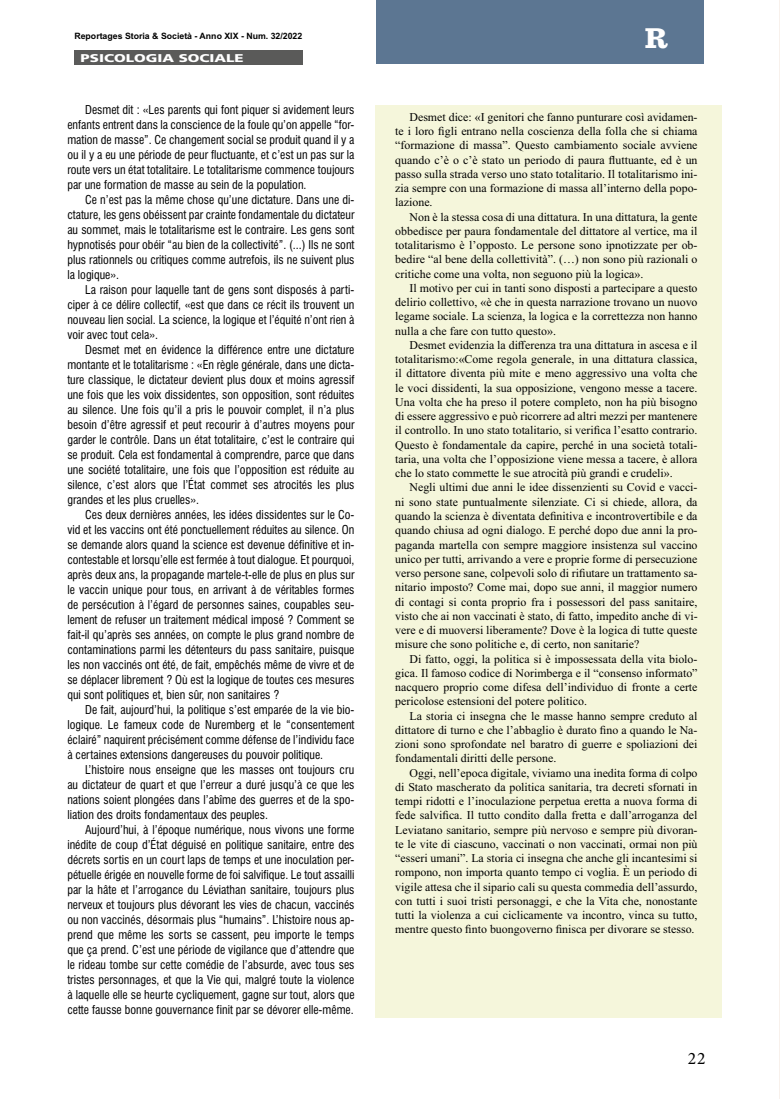
<style>
.page{position:relative;width:780px;height:1099px;background:#fff}
.page>*{position:absolute;margin:0;border:0;box-sizing:border-box;transform-origin:0 0}
.t1{font:900 30px "Sentinel";color:#fff}
.t2{font:17.5px "Minion Pro";color:#000}
.t3{font:condensed 11.88px/15px "Swiss 721 BT";color:#000;text-align:justify}
.t4{font:11.88px/14.2px "Times New Roman";color:#000;text-align:justify}
.t5{font:900 11.25px "Frutiger LT Std";color:#fff;scale:1.33 1}
.t6{font:700 8.75px "Arial";color:#000}
</style>
<div class="page">
<div style="left:74px;top:50px;width:228px;height:14px;background:#5a5a59"></div>
<div style="left:375px;top:105px;width:346px;height:912px;background:#f5f6db"></div>
<div style="left:376px;top:0;width:327px;height:64px;background:#5c7692"></div>
<p class="t6" style="left:74px;top:31px;width:229px">Reportages Storia &amp; Società - Anno XIX - Num. 32/2022</p>
<p class="t5" style="left:81px;top:51px;width:124px">PSICOLOGIA SOCIALE</p>
<p class="t3" style="left:67px;top:103px;width:289px;text-indent:18px">Desmet dit : «Les parents qui font piquer si avidement leurs enfants entrent dans la conscience de la foule qu’on appelle “for&shy;mation de masse”. Ce changement social se produit quand il y a ou il y a eu une période de peur fluctuante, et c’est un pas sur la route vers un état totalitaire. Le totalitarisme commence toujours par une formation de masse au sein de la population.</p>
<p class="t3" style="left:67px;top:193px;width:289px;text-indent:18px">Ce n’est pas la même chose qu’une dictature. Dans une di&shy;ctature, les gens obéissent par crainte fondamentale du dictateur au sommet, mais le totalitarisme est le contraire. Les gens sont hypnotisés pour obéir “au bien de la collectivité”. (...) Ils ne sont plus rationnels ou critiques comme autrefois, ils ne suivent plus la logique».</p>
<p class="t3" style="left:67px;top:283px;width:289px;text-indent:18px">La raison pour laquelle tant de gens sont disposés à parti&shy;ciper à ce délire collectif, «est que dans ce récit ils trouvent un nouveau lien social. La science, la logique et l’équité n’ont rien à voir avec tout cela».</p>
<p class="t3" style="left:67px;top:343px;width:289px;text-indent:18px">Desmet met en évidence la différence entre une dictature montante et le totalitarisme : «En règle générale, dans une dicta&shy;ture classique, le dictateur devient plus doux et moins agressif une fois que les voix dissidentes, son opposition, sont réduites au silence. Une fois qu’il a pris le pouvoir complet, il n’a plus besoin d’être agressif et peut recourir à d’autres moyens pour garder le contrôle. Dans un état totalitaire, c’est le contraire qui se produit. Cela est fondamental à comprendre, parce que dans une société totalitaire, une fois que l’opposition est réduite au silence, c’est alors que l’État commet ses atrocités les plus grandes et les plus cruelles».</p>
<p class="t3" style="left:67px;top:508px;width:289px;text-indent:18px">Ces deux dernières années, les idées dissidentes sur le Co&shy;vid et les vaccins ont été ponctuellement réduites au silence. On se demande alors quand la science est devenue définitive et in&shy;contestable et lorsqu’elle est fermée à tout dialogue. Et pourquoi, après deux ans, la propagande martele-t-elle de plus en plus sur le vaccin unique pour tous, en arrivant à de véritables formes de persécution à l’égard de personnes saines, coupables seu&shy;lement de refuser un traitement médical imposé ? Comment se fait-il qu’après ses années, on compte le plus grand nombre de contaminations parmi les détenteurs du pass sanitaire, puisque les non vaccinés ont été, de fait, empêchés même de vivre et de se déplacer librement ? Où est la logique de toutes ces mesures qui sont politiques et, bien sûr, non sanitaires ?</p>
<p class="t3" style="left:67px;top:703px;width:289px;text-indent:18px">De fait, aujourd’hui, la politique s’est emparée de la vie bio&shy;logique. Le fameux code de Nuremberg et le “consentement éclairé” naquirent précisément comme défense de l’individu face à certaines extensions dangereuses du pouvoir politique.</p>
<p class="t3" style="left:67px;top:763px;width:289px;text-indent:18px">L’histoire nous enseigne que les masses ont toujours cru au dictateur de quart et que l’erreur a duré jusqu’à ce que les nations soient plongées dans l’abîme des guerres et de la spo&shy;liation des droits fondamentaux des peuples.</p>
<p class="t3" style="left:67px;top:823px;width:289px;text-indent:18px">Aujourd’hui, à l’époque numérique, nous vivons une forme inédite de coup d’État déguisé en politique sanitaire, entre des décrets sortis en un court laps de temps et une inoculation per&shy;pétuelle érigée en nouvelle forme de foi salvifique. Le tout assailli par la hâte et l’arrogance du Léviathan sanitaire, toujours plus nerveux et toujours plus dévorant les vies de chacun, vaccinés ou non vaccinés, désormais plus “humains”. L’histoire nous ap&shy;prend que même les sorts se cassent, peu importe le temps que ça prend. C’est une période de vigilance que d’attendre que le rideau tombe sur cette comédie de l’absurde, avec tous ses tristes personnages, et que la Vie qui, malgré toute la violence à laquelle elle se heurte cycliquement, gagne sur tout, alors que cette fausse bonne gouvernance finit par se dévorer elle-même.</p>
<h1 class="t1" style="left:644px;top:24px;width:24px">R</h1>
<p class="t4" style="left:395px;top:111px;width:304px;text-indent:14px">Desmet dice: «I genitori che fanno punturare così avidamen&shy;te i loro figli entrano nella coscienza della folla che si chiama “formazione di massa”. Questo cambiamento sociale avviene quando c’è o c’è stato un periodo di paura fluttuante, ed è un passo sulla strada verso uno stato totalitario. Il totalitarismo ini&shy;zia sempre con una formazione di massa all’interno della popo&shy;lazione.</p>
<p class="t4" style="left:395px;top:211px;width:304px;text-indent:14px">Non è la stessa cosa di una dittatura. In una dittatura, la gente obbedisce per paura fondamentale del dittatore al vertice, ma il totalitarismo è l’opposto. Le persone sono ipnotizzate per ob&shy;bedire “al bene della collettività”. (…) non sono più razionali o critiche come una volta, non seguono più la logica».</p>
<p class="t4" style="left:395px;top:282px;width:304px;text-indent:14px">Il motivo per cui in tanti sono disposti a partecipare a questo delirio collettivo, «è che in questa narrazione trovano un nuovo legame sociale. La scienza, la logica e la correttezza non hanno nulla a che fare con tutto questo».</p>
<p class="t4" style="left:395px;top:339px;width:304px;text-indent:14px">Desmet evidenzia la differenza tra una dittatura in ascesa e il totalitarismo:«Come regola generale, in una dittatura classica, il dittatore diventa più mite e meno aggressivo una volta che le voci dissidenti, la sua opposizione, vengono messe a tacere.<br>Una volta che ha preso il potere completo, non ha più bisogno di essere aggressivo e può ricorrere ad altri mezzi per mantenere il controllo. In uno stato totalitario, si verifica l’esatto contrario.<br>Questo è fondamentale da capire, perché in una società totali&shy;taria, una volta che l’opposizione viene messa a tacere, è allora che lo stato commette le sue atrocità più grandi e crudeli».</p>
<p class="t4" style="left:395px;top:481px;width:304px;text-indent:14px">Negli ultimi due anni le idee dissenzienti su Covid e vacci&shy;ni sono state puntualmente silenziate. Ci si chiede, allora, da quando la scienza è diventata definitiva e incontrovertibile e da quando chiusa ad ogni dialogo. E perché dopo due anni la pro&shy;paganda martella con sempre maggiore insistenza sul vaccino unico per tutti, arrivando a vere e proprie forme di persecuzione verso persone sane, colpevoli solo di rifiutare un trattamento sa&shy;nitario imposto? Come mai, dopo sue anni, il maggior numero di contagi si conta proprio fra i possessori del pass sanitaire, visto che ai non vaccinati è stato, di fatto, impedito anche di vi&shy;vere e di muoversi liberamente? Dove è la logica di tutte queste misure che sono politiche e, di certo, non sanitarie?</p>
<p class="t4" style="left:395px;top:652px;width:304px;text-indent:14px">Di fatto, oggi, la politica si è impossessata della vita biolo&shy;gica. Il famoso codice di Norimberga e il “consenso informato” nacquero proprio come difesa dell’individuo di fronte a certe pericolose estensioni del potere politico.</p>
<p class="t4" style="left:395px;top:709px;width:304px;text-indent:14px">La storia ci insegna che le masse hanno sempre creduto al dittatore di turno e che l’abbaglio è durato fino a quando le Na&shy;zioni sono sprofondate nel baratro di guerre e spoliazioni dei fondamentali diritti delle persone.</p>
<p class="t4" style="left:395px;top:766px;width:304px;text-indent:14px">Oggi, nell’epoca digitale, viviamo una inedita forma di colpo di Stato mascherato da politica sanitaria, tra decreti sfornati in tempi ridotti e l’inoculazione perpetua eretta a nuova forma di fede salvifica. Il tutto condito dalla fretta e dall’arroganza del Leviatano sanitario, sempre più nervoso e sempre più divoran&shy;te le vite di ciascuno, vaccinati o non vaccinati, ormai non più “esseri umani”. La storia ci insegna che anche gli incantesimi si rompono, non importa quanto tempo ci voglia. È un periodo di vigile attesa che il sipario cali su questa commedia dell’assurdo, con tutti i suoi tristi personaggi, e che la Vita che, nonostante tutti la violenza a cui ciclicamente va incontro, vinca su tutto, mentre questo finto buongoverno finisca per divorare se stesso.</p>
<h2 class="t2" style="left:687px;top:1051px;width:19px">22</h2>
</div>
